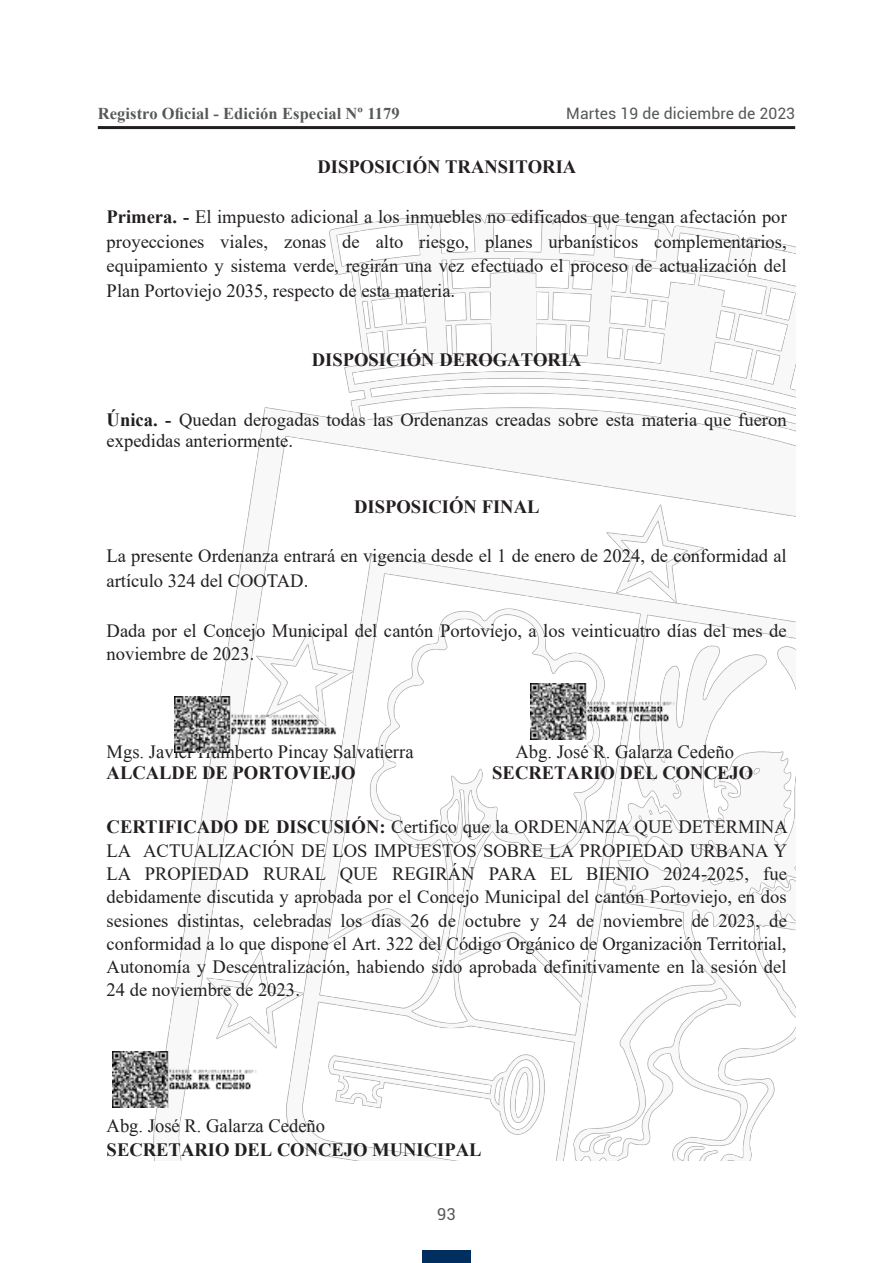
<style>
.page{position:relative;width:893px;height:1263px;background:#fff}
.page>*{position:absolute;margin:0;border:0;box-sizing:border-box;transform-origin:0 0}
.t1{font:18.75px/23.2px "Times New Roman";color:#231f20}
.t2{font:700 18.75px/24.8px "Times New Roman";color:#231f20}
.t3{font:700 16.5px "Times New Roman";letter-spacing:.005em;color:#57585a}
.t4{font:16.5px "Roboto";color:#57585a}
.t5{font:15.75px "Roboto";letter-spacing:.005em;color:#57585a}
.s1{font-weight:700}
.s2{font-weight:400}
</style>
<div class="page">
<hr style="left:98px;top:126px;width:697px;height:3px;background:#231f20">
<div style="left:422px;top:1250px;width:49px;height:13px;background:#002e5e"></div>
<img style="left:112px;top:213px;width:683px;height:948px">
<img style="left:530px;top:684px;width:171px;height:56px">
<img style="left:113px;top:1051px;width:170px;height:57px">
<img style="left:174px;top:696px;width:171px;height:56px">
<p class="t3" style="left:98px;top:102px;width:303px">Registro Oficial - Edición Especial Nº 1179</p>
<p class="t5" style="left:566px;top:102px;width:230px">Martes 19 de diciembre de 2023</p>
<p class="t2" style="left:317px;top:154px;width:260px">DISPOSICIÓN TRANSITORIA</p>
<p class="t1" style="left:107px;top:203px;width:682px;line-height:24.8px;text-align:justify"><span class="s1">Primera. -</span> El impuesto adicional a los inmuebles no edificados que tengan afectación por proyecciones viales, zonas de alto riesgo, planes urbanísticos complementarios, equipamiento y sistema verde, regirán una vez efectuado el proceso de actualización del Plan Portoviejo 2035, respecto de esta materia.</p>
<p class="t2" style="left:312px;top:346px;width:271px">DISPOSICIÓN DEROGATORIA</p>
<p class="t1" style="left:107px;top:408px;width:682px;line-height:21.6px"><span class="s1">Única. -</span> Quedan derogadas todas las Ordenanzas creadas sobre esta materia que fueron expedidas anteriormente.</p>
<p class="t2" style="left:354px;top:493px;width:187px">DISPOSICIÓN FINAL</p>
<p class="t1" style="left:107px;top:543px;width:682px;line-height:24.8px">La presente Ordenanza entrará en vigencia desde el 1 de enero de 2024, de conformidad al artículo 324 del COOTAD.</p>
<p class="t1" style="left:107px;top:618px;width:682px">Dada por el Concejo Municipal del cantón Portoviejo, a los veinticuatro días del mes de noviembre de 2023.</p>
<p class="t1" style="left:107px;top:740px;width:308px">Mgs. Javier Humberto Pincay Salvatierra</p>
<p class="t1" style="left:515px;top:740px;width:220px">Abg. José R. Galarza Cedeño</p>
<p class="t2" style="left:107px;top:760px;width:250px">ALCALDE DE PORTOVIEJO</p>
<p class="t2" style="left:492px;top:760px;width:263px">SECRETARIO DEL CONCEJO</p>
<p class="t1" style="left:107px;top:815px;width:683px;text-align:justify"><span class="s1">CERTIFICADO DE DISCUSIÓN:</span> Certifico que la ORDENANZA QUE DETERMINA LA ACTUALIZACIÓN DE LOS IMPUESTOS SOBRE LA PROPIEDAD URBANA Y LA PROPIEDAD RURAL QUE REGIRÁN PARA EL BIENIO 2024-2025, fue debidamente discutida y aprobada por el Concejo Municipal del cantón Portoviejo, en dos sesiones distintas, celebradas los días 26 de octubre y 24 de noviembre de 2023, de conformidad a lo que dispone el Art. 322 del Código Orgánico de Organización Territorial, Autonomía y Descentralización, habiendo sido aprobada definitivamente en la sesión del 24 de noviembre de 2023.</p>
<p class="t2" style="left:107px;top:1112px;width:377px"><span class="s2">Abg. José R. Galarza Cedeño<br></span>SECRETARIO DEL CONCEJO MUNICIPAL</p>
<p class="t4" style="left:437px;top:1203px;width:20px">93</p>
</div>
